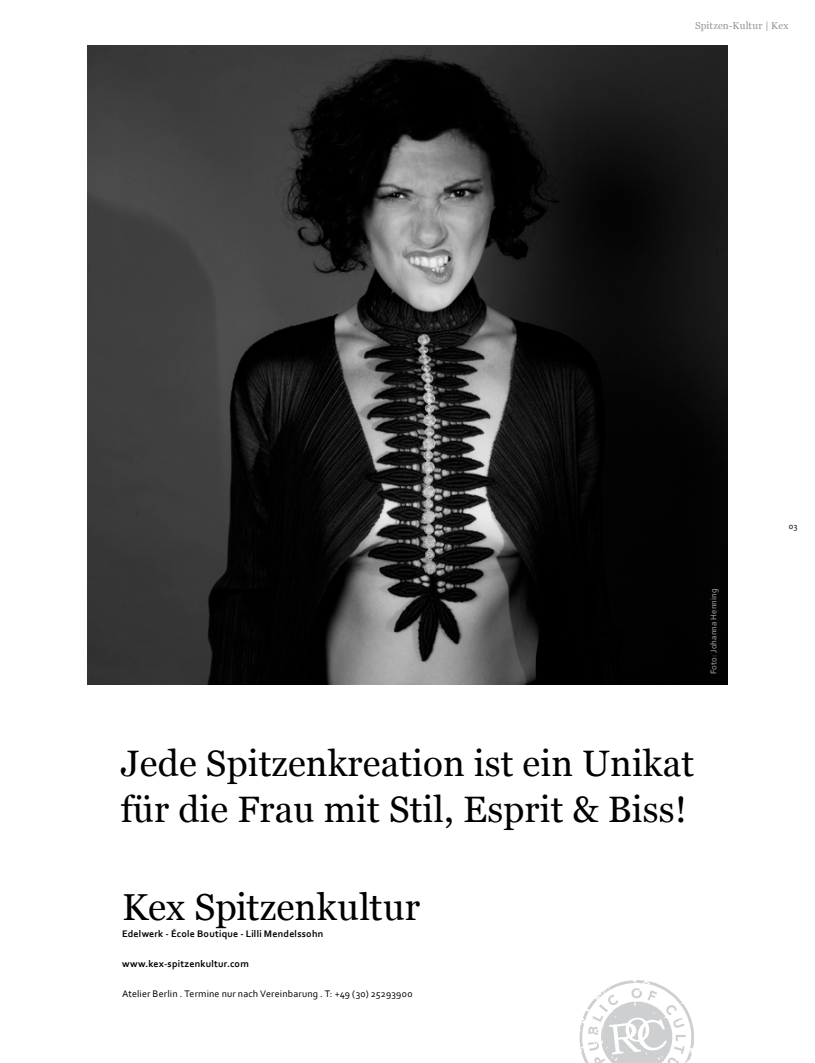
<style>
.page{position:relative;width:815px;height:1063px;background:#fff}
.page>*{position:absolute;margin:0;border:0;box-sizing:border-box;transform-origin:0 0}
.t1{font:37.5px "Georgia";color:#000}
.t2{font:36.75px/46.2px "Georgia";letter-spacing:.005em;color:#000}
.t3{font:700 10px "Corbel";letter-spacing:.02em;color:#000}
.t4{font:10px "Corbel";letter-spacing:.015em;color:#000}
.t5{font:10px "Georgia";letter-spacing:.02em;color:#939598}
.t6{font:8.75px "Corbel";letter-spacing:.015em;color:#a7a9ac}
.t7{font:8.75px "Corbel";color:#000}
</style>
<div class="page">
<svg style="left:579px;top:980px;width:115px;height:83px"></svg>
<img style="left:88px;top:45px;width:639px;height:640px">
<p class="t5" style="left:695px;top:19px;width:95px">Spitzen-Kultur | Kex</p>
<p class="t6" style="left:708px;top:674px;width:88px;rotate:-90deg">Foto: Johanna Henning</p>
<h2 class="t2" style="left:121px;top:741px;width:575px">Jede Spitzenkreation ist ein Unikat für die Frau mit Stil, Esprit &amp; Biss!</h2>
<h1 class="t1" style="left:122px;top:885px;width:300px">Kex Spitzenkultur</h1>
<p class="t3" style="left:122px;top:927px;width:203px">Edelwerk - École Boutique - Lilli Mendelssohn</p>
<p class="t3" style="left:122px;top:957px;width:128px">www.kex-spitzenkultur.com</p>
<p class="t4" style="left:122px;top:987px;width:292px">Atelier Berlin . Termine nur nach Vereinbarung . T: +49 (30) 25293900</p>
<p class="t7" style="left:789px;top:521px;width:10px">03</p>
</div>
